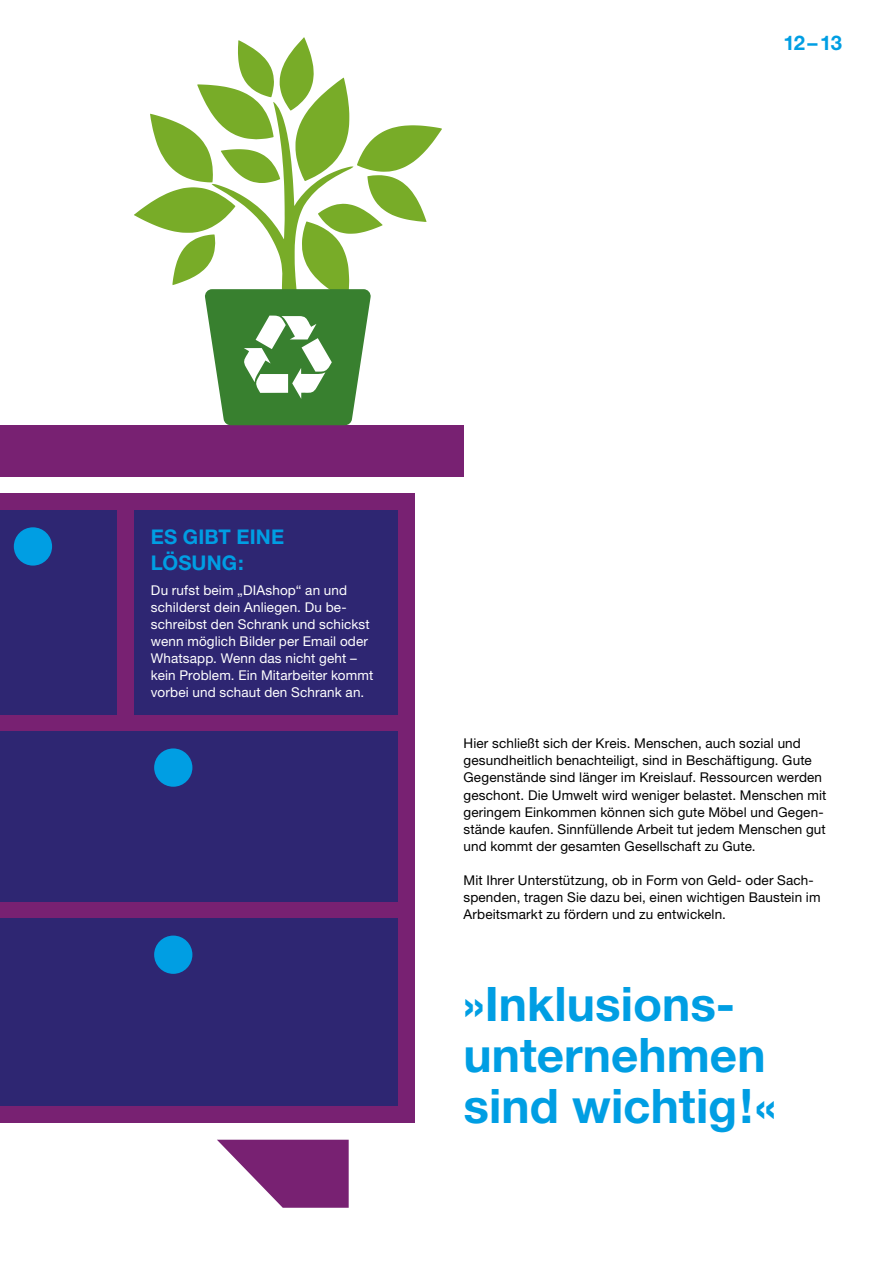
<style>
.page{position:relative;width:893px;height:1263px;background:#fff}
.page>*{position:absolute;margin:0;border:0;box-sizing:border-box;transform-origin:0 0}
.t1{font:700 47.7px/51px "Helvetica Neue";color:#009ee3}
.t2{font:700 20.25px/25.5px "Helvetica Neue";letter-spacing:.005em;color:#009ee3}
.t3{font:13.5px/17px "Helvetica Neue";letter-spacing:.01em;color:#000}
.t4{font:13.5px/17px "Helvetica Neue";letter-spacing:.01em;color:#fff}
</style>
<div class="page">
<div style="left:0;top:493px;width:415px;height:630px;background:#782172"></div>
<svg style="left:217px;top:1140px;width:132px;height:68px"></svg>
<div style="left:0;top:425px;width:463px;height:51px;background:#782172"></div>
<div style="left:134px;top:510px;width:264px;height:204px;background:#2e2672"></div>
<div style="left:0;top:510px;width:117px;height:204px;background:#2e2672"></div>
<div style="left:0;top:731px;width:398px;height:170px;background:#2e2672"></div>
<div style="left:0;top:918px;width:398px;height:188px;background:#2e2672"></div>
<div style="left:14px;top:527px;width:38px;height:39px;background:#009ee3;border-radius:50%"></div>
<div style="left:154px;top:748px;width:38px;height:39px;background:#009ee3;border-radius:50%"></div>
<div style="left:154px;top:935px;width:38px;height:39px;background:#009ee3;border-radius:50%"></div>
<svg style="left:134px;top:37px;width:308px;height:252px"></svg>
<svg style="left:205px;top:289px;width:166px;height:136px"></svg>
<h2 class="t2" style="left:783px;top:29px;width:60px">12–13</h2>
<h2 class="t2" style="left:151px;top:524px;width:135px">ES GIBT EINE<br>LÖSUNG:</h2>
<p class="t4" style="left:151px;top:582px;width:224px">Du rufst beim „DIAshop“ an und schilderst dein Anliegen. Du be&shy;schreibst den Schrank und schickst wenn möglich Bilder per Email oder Whatsapp. Wenn das nicht geht – kein Problem. Ein Mitarbeiter kommt vorbei und schaut den Schrank an.</p>
<p class="t3" style="left:463px;top:735px;width:364px">Hier schließt sich der Kreis. Menschen, auch sozial und gesundheitlich benachteiligt, sind in Beschäftigung. Gute Gegenstände sind länger im Kreislauf. Ressourcen werden geschont. Die Umwelt wird weniger belastet. Menschen mit geringem Einkommen können sich gute Möbel und Gegen&shy;stände kaufen. Sinnfüllende Arbeit tut jedem Menschen gut und kommt der gesamten Gesellschaft zu Gute.</p>
<p class="t3" style="left:463px;top:871px;width:359px">Mit Ihrer Unterstützung, ob in Form von Geld- oder Sach&shy;spenden, tragen Sie dazu bei, einen wichtigen Baustein im<br>Arbeitsmarkt zu fördern und zu entwickeln.</p>
<h1 class="t1" style="left:463px;top:977px;width:314px">»Inklusions&shy;unternehmen sind wichtig!«</h1>
</div>
